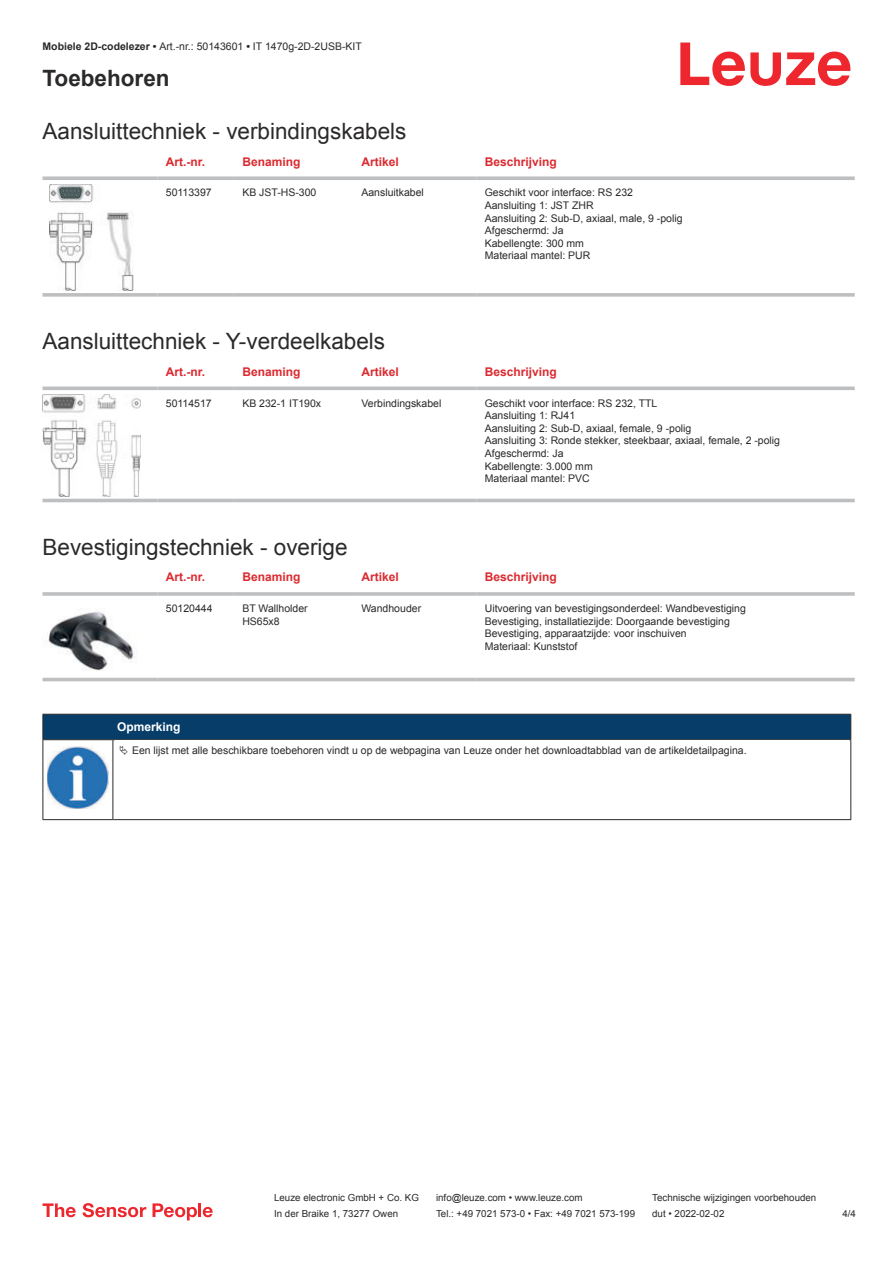
<style>
.page{position:relative;width:893px;height:1263px;background:#fff}
.page>*{position:absolute;margin:0;border:0;box-sizing:border-box;transform-origin:0 0}
.t1{font:22.5px "Arial";color:#2b292a}
.t2{font:700 22.5px "Arial";color:#2b292a}
.t3{font:700 12px "Arial";color:#db2a30}
.t4{font:700 12px "Arial";color:#fff}
.t5{font:10.5px/12.6px "Arial";color:#2b292a}
.t6{font:9.75px "Arial";color:#2b292a}
.s1{font-weight:700}
</style>
<div class="page">
<svg style="left:680px;top:43px;width:170px;height:43px"></svg>
<svg style="left:43px;top:176px;width:114px;height:4px"></svg>
<svg style="left:157px;top:176px;width:77px;height:4px"></svg>
<svg style="left:234px;top:176px;width:119px;height:4px"></svg>
<svg style="left:353px;top:176px;width:123px;height:4px"></svg>
<svg style="left:476px;top:176px;width:379px;height:4px;background:#c4c6c8"></svg>
<svg style="left:43px;top:293px;width:114px;height:4px"></svg>
<svg style="left:157px;top:293px;width:77px;height:4px"></svg>
<svg style="left:234px;top:293px;width:119px;height:4px"></svg>
<svg style="left:353px;top:293px;width:123px;height:4px"></svg>
<svg style="left:476px;top:293px;width:379px;height:4px;background:#c3c5c7"></svg>
<img style="left:49px;top:184px;width:84px;height:107px">
<svg style="left:43px;top:400px;width:812px;height:103px"></svg>
<svg style="left:43px;top:386px;width:114px;height:4px"></svg>
<svg style="left:157px;top:386px;width:77px;height:4px"></svg>
<svg style="left:234px;top:386px;width:119px;height:4px"></svg>
<svg style="left:353px;top:386px;width:123px;height:4px"></svg>
<svg style="left:476px;top:386px;width:379px;height:4px;background:#c5c7c9"></svg>
<hr style="left:43px;top:499px;width:114px;height:3px;background:#bdbfc1">
<hr style="left:157px;top:499px;width:77px;height:3px;background:#bdbfc1">
<hr style="left:234px;top:499px;width:119px;height:3px;background:#bdbfc1">
<hr style="left:353px;top:499px;width:123px;height:3px;background:#bdbfc1">
<hr style="left:476px;top:499px;width:379px;height:3px;background:#bdbfc1">
<img style="left:43px;top:394px;width:97px;height:102px">
<div style="left:43px;top:677px;width:812px;height:5px;background:#efeff0"></div>
<hr style="left:43px;top:592px;width:114px;height:4px;background:#bdbfc1">
<hr style="left:157px;top:592px;width:77px;height:4px;background:#c8cacb">
<hr style="left:234px;top:592px;width:119px;height:4px;background:#c3c5c6">
<hr style="left:353px;top:592px;width:123px;height:4px;background:#bdbfc1">
<hr style="left:476px;top:592px;width:379px;height:4px;background:#c8cacb">
<hr style="left:43px;top:678px;width:114px;height:3px;background:#bdbfc1">
<hr style="left:157px;top:678px;width:77px;height:3px;background:#bdbfc1">
<hr style="left:234px;top:678px;width:119px;height:3px;background:#bdbfc1">
<hr style="left:353px;top:678px;width:123px;height:3px;background:#bdbfc1">
<hr style="left:476px;top:678px;width:379px;height:3px;background:#bdbfc1">
<img style="left:48px;top:610px;width:87px;height:61px">
<div style="left:43px;top:714px;width:808px;height:26px;background:#063d69"></div>
<hr style="left:113px;top:739px;width:738px;height:1px;background:#2b292a">
<hr style="left:43px;top:740px;width:1px;height:75px;background:#2b292a">
<hr style="left:113px;top:740px;width:1px;height:75px;background:#2b292a">
<hr style="left:850px;top:740px;width:1px;height:75px;background:#2b292a">
<hr style="left:43px;top:819px;width:70px;height:1px;background:#2b292a">
<hr style="left:113px;top:819px;width:738px;height:1px;background:#2b292a">
<img style="left:47px;top:746px;width:61px;height:63px">
<svg style="left:43px;top:1203px;width:33px;height:14px"></svg>
<svg style="left:83px;top:1203px;width:63px;height:14px"></svg>
<svg style="left:153px;top:1203px;width:44px;height:17px"></svg>
<hr style="left:198px;top:1203px;width:3px;height:14px;background:#ed272d">
<svg style="left:203px;top:1207px;width:10px;height:10px"></svg>
<p class="t5" style="left:43px;top:41px;width:321px"><span class="s1">Mobiele 2D-codelezer •</span> Art.-nr.: 50143601 <span class="s1">•</span> IT 1470g-2D-2USB-KIT</p>
<h1 class="t2" style="left:43px;top:70px;width:129px">Toebehoren</h1>
<h1 class="t1" style="left:43px;top:123px;width:365px">Aansluittechniek - verbindingskabels</h1>
<p class="t3" style="left:166px;top:157px;width:41px">Art.-nr.</p>
<p class="t3" style="left:242px;top:157px;width:60px">Benaming</p>
<p class="t3" style="left:361px;top:157px;width:39px">Artikel</p>
<p class="t3" style="left:485px;top:157px;width:74px">Beschrijving</p>
<p class="t5" style="left:166px;top:187px;width:47px">50113397</p>
<p class="t5" style="left:242px;top:187px;width:76px">KB JST-HS-300</p>
<p class="t5" style="left:361px;top:187px;width:64px">Aansluitkabel</p>
<p class="t5" style="left:485px;top:187px;width:199px">Geschikt voor interface: RS 232<br>Aansluiting 1: JST ZHR<br>Aansluiting 2: Sub-D, axiaal, male, 9 -polig<br>Afgeschermd: Ja<br>Kabellengte: 300 mm<br>Materiaal mantel: PUR</p>
<h1 class="t1" style="left:43px;top:333px;width:344px">Aansluittechniek - Y-verdeelkabels</h1>
<p class="t3" style="left:166px;top:367px;width:41px">Art.-nr.</p>
<p class="t3" style="left:242px;top:367px;width:60px">Benaming</p>
<p class="t3" style="left:361px;top:367px;width:39px">Artikel</p>
<p class="t3" style="left:485px;top:367px;width:74px">Beschrijving</p>
<p class="t5" style="left:166px;top:397px;width:47px">50114517</p>
<p class="t5" style="left:242px;top:397px;width:80px">KB 232-1 IT190x</p>
<p class="t5" style="left:361px;top:397px;width:81px">Verbindingskabel</p>
<p class="t5" style="left:485px;top:397px;width:297px">Geschikt voor interface: RS 232, TTL<br>Aansluiting 1: RJ41<br>Aansluiting 2: Sub-D, axiaal, female, 9 -polig<br>Aansluiting 3: Ronde stekker, steekbaar, axiaal, female, 2 -polig Afgeschermd: Ja<br>Kabellengte: 3.000 mm<br>Materiaal mantel: PVC</p>
<h1 class="t1" style="left:43px;top:539px;width:307px">Bevestigingstechniek - overige</h1>
<p class="t3" style="left:166px;top:573px;width:41px">Art.-nr.</p>
<p class="t3" style="left:242px;top:573px;width:60px">Benaming</p>
<p class="t3" style="left:361px;top:573px;width:39px">Artikel</p>
<p class="t3" style="left:485px;top:573px;width:74px">Beschrijving</p>
<p class="t5" style="left:166px;top:603px;width:48px">50120444</p>
<p class="t5" style="left:242px;top:603px;width:67px">BT Wallholder<br>HS65x8</p>
<p class="t5" style="left:361px;top:603px;width:61px">Wandhouder</p>
<p class="t5" style="left:485px;top:603px;width:263px">Uitvoering van bevestigingsonderdeel: Wandbevestiging Bevestiging, installatiezijde: Doorgaande bevestiging Bevestiging, apparaatzijde: voor inschuiven<br>Materiaal: Kunststof</p>
<p class="t4" style="left:117px;top:722px;width:65px">Opmerking</p>
<p class="t5" style="left:132px;top:745px;width:616px">Een lijst met alle beschikbare toebehoren vindt u op de webpagina van Leuze onder het downloadtabblad van de artikeldetailpagina.</p>
<p class="t6" style="left:274px;top:1194px;width:146px">Leuze electronic GmbH + Co. KG</p>
<p class="t6" style="left:436px;top:1194px;width:148px">info@leuze.com • www.leuze.com</p>
<p class="t6" style="left:652px;top:1194px;width:166px">Technische wijzigingen voorbehouden</p>
<p class="t6" style="left:274px;top:1210px;width:126px">In der Braike 1, 73277 Owen</p>
<p class="t6" style="left:436px;top:1210px;width:201px">Tel.: +49 7021 573-0 • Fax: +49 7021 573-199</p>
<p class="t6" style="left:652px;top:1210px;width:74px">dut • 2022-02-02</p>
<p class="t6" style="left:842px;top:1210px;width:15px">4 /4</p>
</div>
